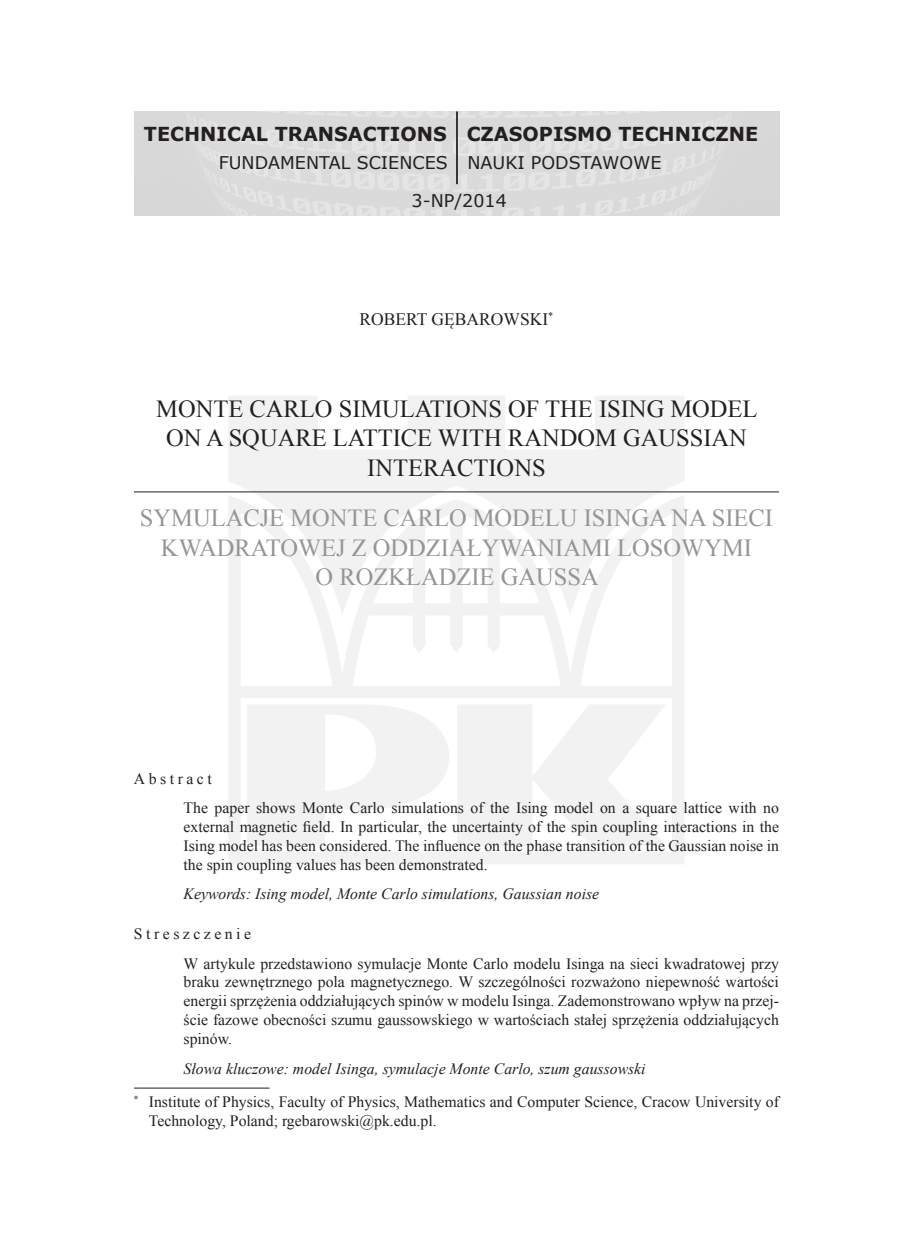
<style>
.page{position:relative;width:913px;height:1260px;background:#fff}
.page>*{position:absolute;margin:0;border:0;box-sizing:border-box;transform-origin:0 0}
.tytul_artukulu_angie{font:24.5px/29.4px "Times New Roman";color:#939598;text-align:center}
.tytul_artykulu{font:24.5px/29.4px "Times New Roman";color:#231f20;text-align:center}
.t1{font:700 19.25px "Verdana";color:#231f20}
.t2{font:17.5px "Verdana";color:#231f20}
.autor{font:17.5px "Times New Roman";color:#231f20}
.streszczenie_tekst{font:15.75px/18.9px "Times New Roman";color:#231f20;text-align:justify}
.przypis_cz{font:15.75px/18.9px "Times New Roman";color:#231f20}
.slowa_kluczowe{font:italic 15.75px "Times New Roman";color:#231f20}
.streszczenie{font:15.75px "Times New Roman";letter-spacing:.22em;color:#231f20}
</style>
<div class="page">
<svg style="left:228px;top:396px;width:457px;height:468px;fill:#f1f2f1"></svg>
<hr style="left:134px;top:491px;width:645px;height:1px;background:#231f20">
<hr style="left:134px;top:1088px;width:136px;height:1px;background:#231f20">
<img style="left:134px;top:111px;width:645px;height:105px">
<hr style="left:456px;top:111px;width:2px;height:73px;background:#231f20">
<p class="t1" style="left:144px;top:120px;width:304px">TECHNICAL TRANSACTIONS</p>
<p class="t2" style="left:219px;top:151px;width:230px">FUNDAMENTAL SCIENCES</p>
<p class="t2" style="left:412px;top:188px;width:97px">3-NP/2014</p>
<p class="t1" style="left:467px;top:120px;width:293px">CZASOPISMO TECHNICZNE</p>
<p class="t2" style="left:467px;top:151px;width:195px">NAUKI PODSTAWOWE</p>
<p class="autor" style="left:359px;top:307px;width:195px">ROBERT GĘBAROWSKI<sup>*</sup></p>
<p class="tytul_artykulu" style="left:156px;top:394px;width:603px">MONTE CARLO SIMULATIONS OF THE ISING MODEL<br>ON A SQUARE LATTICE WITH RANDOM GAUSSIAN<br>INTERACTIONS</p>
<p class="tytul_artukulu_angie" style="left:140px;top:503px;width:634px">SYMULACJE MONTE CARLO MODELU ISINGA NA SIECI<br>KWADRATOWEJ Z ODDZIAŁYWANIAMI LOSOWYMI<br>O ROZKŁADZIE GAUSSA</p>
<p class="streszczenie" style="left:134px;top:768px;width:79px">Abstract</p>
<p class="streszczenie_tekst" style="left:184px;top:798px;width:597px">The paper shows Monte Carlo simulations of the Ising model on a square lattice with no external magnetic field. In particular, the uncertainty of the spin coupling interactions in the Ising model has been considered. The influence on the phase transition of the Gaussian noise in the spin coupling values has been demonstrated.</p>
<p class="slowa_kluczowe" style="left:184px;top:883px;width:417px">Keywords: Ising model, Monte Carlo simulations, Gaussian noise</p>
<p class="streszczenie" style="left:134px;top:923px;width:119px">Streszczenie</p>
<p class="streszczenie_tekst" style="left:184px;top:954px;width:597px">W artykule przedstawiono symulacje Monte Carlo modelu Isinga na sieci kwadratowej przy braku zewnętrznego pola magnetycznego. W szczególności rozważono niepewność wartości energii sprzężenia oddziałujących spinów w modelu Isinga. Zademonstrowano wpływ na przej&shy;ście fazowe obecności szumu gaussowskiego w wartościach stałej sprzężenia oddziałujących spinów.</p>
<p class="slowa_kluczowe" style="left:184px;top:1057px;width:463px">Słowa kluczowe: model Isinga, symulacje Monte Carlo, szum gaussowski</p>
<p class="przypis_cz" style="left:149px;top:1092px;width:631px;text-indent:-15px"><sup>*</sup> Institute of Physics, Faculty of Physics, Mathematics and Computer Science, Cracow University of<br>Technology, Poland; rgebarowski@pk.edu.pl.</p>
</div>
